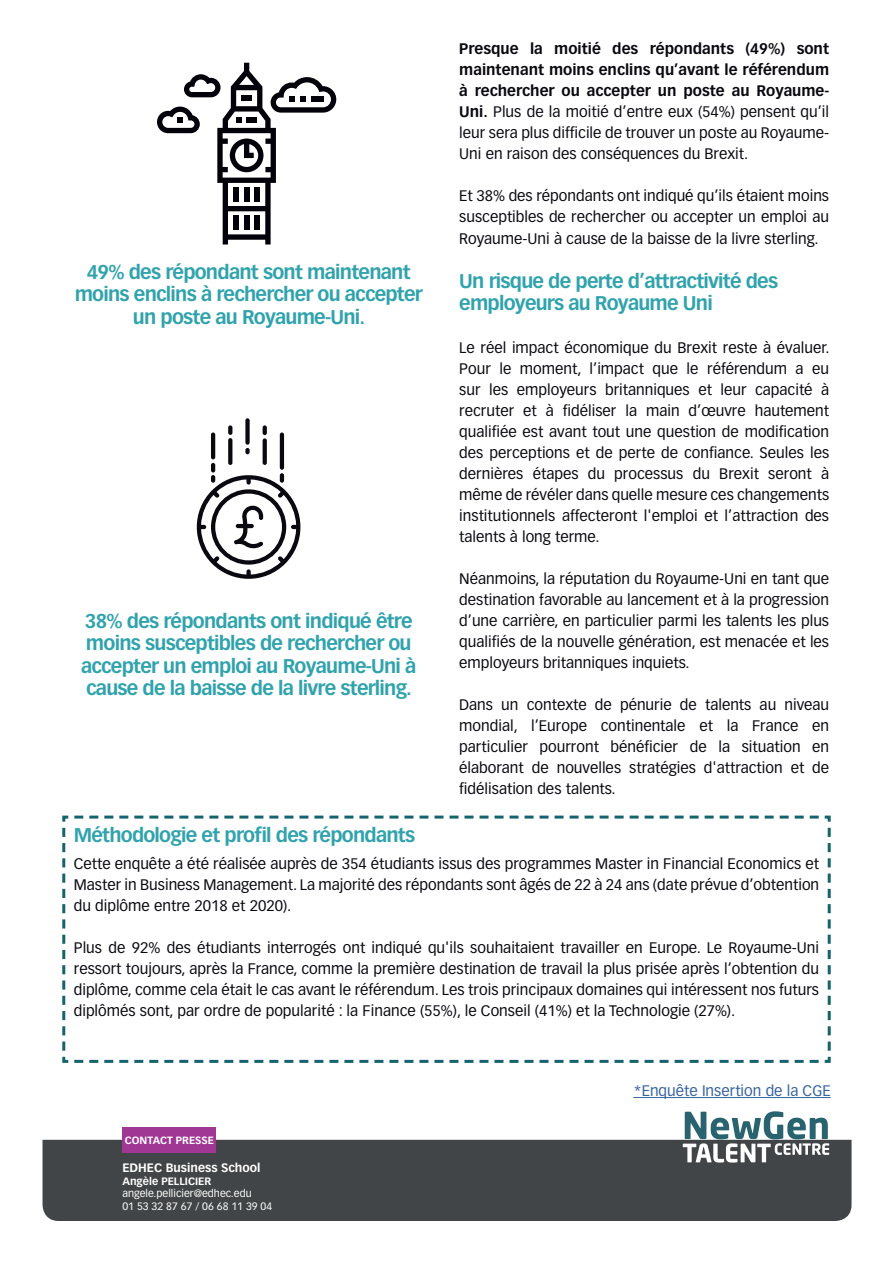
<style>
.page{position:relative;width:893px;height:1263px;background:#fff}
.page>*{position:absolute;margin:0;border:0;box-sizing:border-box;transform-origin:0 0}
.t1{font:700 19.5px/22.5px "Vectora LT Std";letter-spacing:-.04em;color:#31a3ad}
.t2{font:15px/21px "Vectora LT Std";color:#0a0910;text-align:justify}
.t3{font:15px "Vectora LT Std";color:#36649e}
.t4{font:700 12px "Vectora LT Std";color:#fff}
.t5{font:10.5px "Vectora LT Std";color:#fff}
.t6{font:700 10.5px "Vectora LT Std";color:#fff}
.t7{font:700 10.35px "Vectora LT Std";color:#fff}
.s1{font-weight:700}
</style>
<div class="page">
<div style="left:43px;top:1140px;width:808px;height:81px;background:#424547"></div>
<div style="left:122px;top:1127px;width:94px;height:25px;background:#a03795"></div>
<svg style="left:683px;top:1111px;width:146px;height:51px"></svg>
<hr style="left:633px;top:1097px;width:198px;height:1px;background:#36649e">
<svg style="left:62px;top:815px;width:769px;height:248px"></svg>
<svg style="left:157px;top:63px;width:179px;height:181px"></svg>
<div style="left:241px;top:96px;width:11px;height:5px;background:#03010a"></div>
<div style="left:245px;top:418px;width:5px;height:27px;background:#0a0910;border-radius:2px"></div>
<svg style="left:245px;top:448px;width:5px;height:6px"></svg>
<svg style="left:263px;top:425px;width:4px;height:10px"></svg>
<svg style="left:263px;top:438px;width:4px;height:27px"></svg>
<svg style="left:228px;top:425px;width:4px;height:10px"></svg>
<svg style="left:228px;top:438px;width:4px;height:27px"></svg>
<hr style="left:211px;top:432px;width:4px;height:27px;background:#0a0910;border-radius:2px">
<svg style="left:197px;top:463px;width:104px;height:116px"></svg>
<hr style="left:280px;top:432px;width:4px;height:38px;background:#0a0910;border-radius:2px">
<svg style="left:280px;top:473px;width:4px;height:10px"></svg>
<p class="t1" style="left:75px;top:261px;width:350px;text-align:center">49% des répondant sont maintenant moins enclins à rechercher ou accepter un poste au Royaume-Uni.</p>
<p class="t1" style="left:81px;top:609px;width:337px">38% des répondants ont indiqué être moins susceptibles de rechercher ou accepter un emploi au Royaume-Uni à cause de la baisse de la livre sterling.</p>
<p class="t2" style="left:459px;top:38px;width:371px"><span class="s1">Presque la moitié des répondants (49%) sont maintenant moins enclins qu’avant le référendum à rechercher ou accepter un poste au Royaume-Uni.</span> Plus de la moitié d’entre eux (54%) pensent qu’il leur sera plus difficile de trouver un poste au Royaume-Uni en raison des conséquences du Brexit.</p>
<p class="t2" style="left:459px;top:185px;width:371px">Et 38% des répondants ont indiqué qu’ils étaient moins susceptibles de rechercher ou accepter un emploi au Royaume-Uni à cause de la baisse de la livre sterling.</p>
<p class="t1" style="left:459px;top:270px;width:320px">Un risque de perte d’attractivité des employeurs au Royaume Uni</p>
<p class="t2" style="left:459px;top:337px;width:372px">Le réel impact économique du Brexit reste à évaluer.<br>Pour le moment, l’impact que le référendum a eu sur les employeurs britanniques et leur capacité à recruter et à fidéliser la main d’œuvre hautement qualifiée est avant tout une question de modification des perceptions et de perte de confiance. Seules les dernières étapes du processus du Brexit seront à même de révéler dans quelle mesure ces changements institutionnels affecteront l'emploi et l’attraction des talents à long terme.</p>
<p class="t2" style="left:459px;top:568px;width:371px">Néanmoins, la réputation du Royaume-Uni en tant que destination favorable au lancement et à la progression d’une carrière, en particulier parmi les talents les plus qualifiés de la nouvelle génération, est menacée et les employeurs britanniques inquiets.</p>
<p class="t2" style="left:459px;top:694px;width:371px">Dans un contexte de pénurie de talents au niveau mondial, l’Europe continentale et la France en particulier pourront bénéficier de la situation en élaborant de nouvelles stratégies d'attraction et de fidélisation des talents.</p>
<p class="t1" style="left:74px;top:824px;width:343px">Méthodologie et profil des répondants</p>
<p class="t2" style="left:74px;top:853px;width:747px">Cette enquête a été réalisée auprès de 354 étudiants issus des programmes Master in Financial Economics et Master in Business Management. La majorité des répondants sont âgés de 22 à 24 ans (date prévue d’obtention du diplôme entre 2018 et 2020).</p>
<p class="t2" style="left:74px;top:937px;width:747px">Plus de 92% des étudiants interrogés ont indiqué qu'ils souhaitaient travailler en Europe. Le Royaume-Uni ressort toujours, après la France, comme la première destination de travail la plus prisée après l’obtention du diplôme, comme cela était le cas avant le référendum. Les trois principaux domaines qui intéressent nos futurs diplômés sont, par ordre de popularité : la Finance (55%), le Conseil (41%) et la Technologie (27%).</p>
<p class="t7" style="left:125px;top:1134px;width:91px">CONTACT PRESSE</p>
<p class="t4" style="left:122px;top:1160px;width:140px">EDHEC Business School</p>
<p class="t6" style="left:122px;top:1174px;width:90px">Angèle PELLICIER</p>
<p class="t5" style="left:122px;top:1187px;width:131px">angele.pellicier@edhec.edu</p>
<p class="t5" style="left:122px;top:1200px;width:151px">01 53 32 87 67 / 06 68 11 39 04</p>
<p class="t3" style="left:633px;top:1082px;width:199px">*Enquête Insertion de la CGE</p>
</div>
